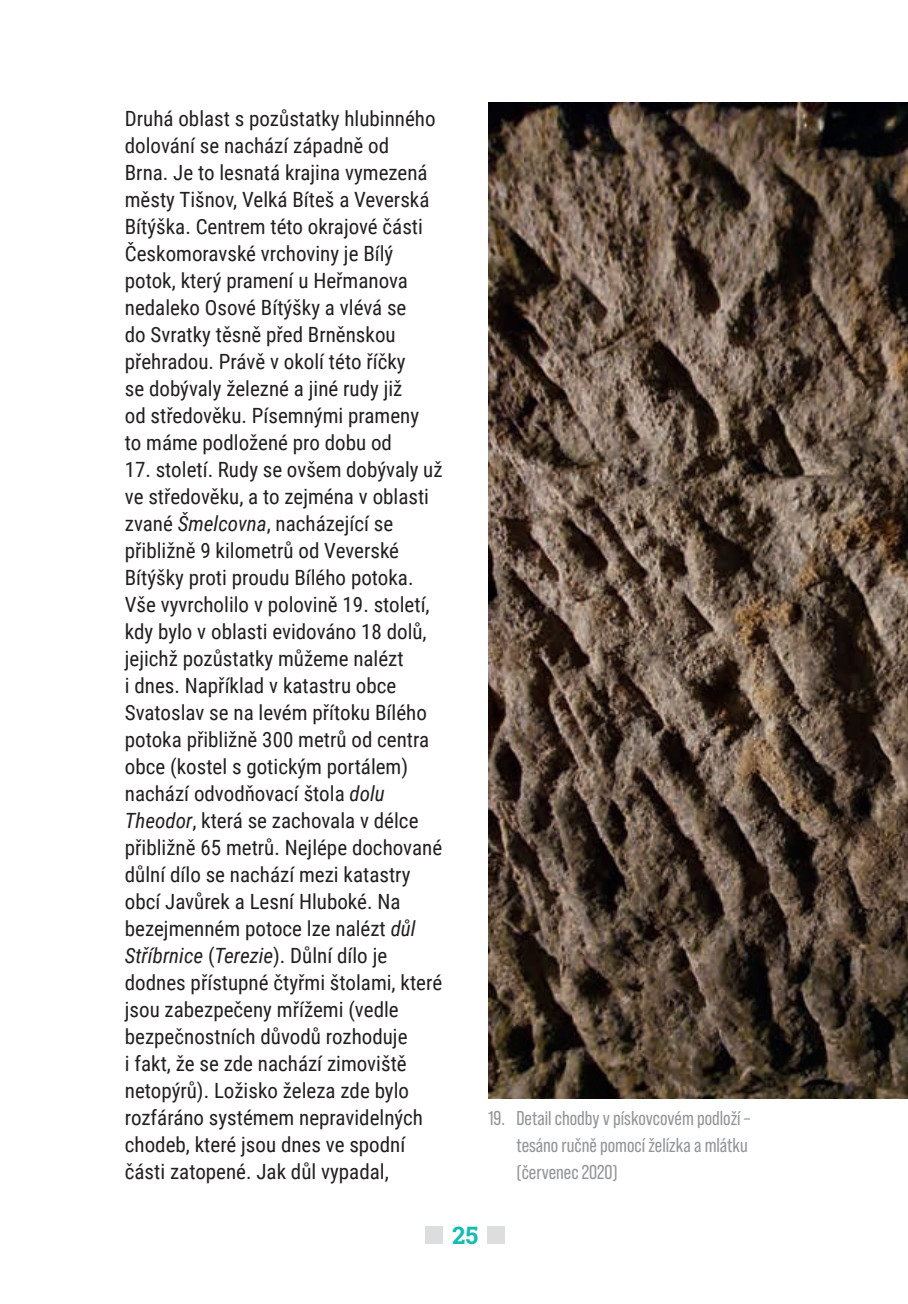
<style>
.page{position:relative;width:908px;height:1304px;background:#fff}
.page>*{position:absolute;margin:0;border:0;box-sizing:border-box;transform-origin:0 0}
.t1{font:700 24px "Roboto Slab";color:#15bbb5}
.t2{font:21px/27px "Roboto Condensed";color:#231f20}
.t3{font:20px/27px "Bebas Neue Pro";color:#939598;text-align:justify}
.s1{font-style:italic}
</style>
<div class="page">
<div style="left:425px;top:1227px;width:17px;height:17px;background:#dcdddf"></div>
<div style="left:487px;top:1227px;width:18px;height:17px;background:#dcdddf"></div>
<img style="left:488px;top:102px;width:419px;height:996px">
<p class="t2" style="left:125px;top:104px;width:312px">Druhá oblast s pozůstatky hlubinného dolování se nachází západně od Brna. Je to lesnatá krajina vymezená městy Tišnov, Velká Bíteš a Veverská Bítýška. Centrem této okrajové části Českomoravské vrchoviny je Bílý potok, který pramení u Heřmanova nedaleko Osové Bítýšky a vlévá se<br>do Svratky těsně před Brněnskou přehradou. Právě v okolí této říčky<br>se dobývaly železné a jiné rudy již<br>od středověku. Písemnými prameny to máme podložené pro dobu od</p>
<p class="t2" style="left:125px;top:455px;width:319px">17. století. Rudy se ovšem dobývaly už ve středověku, a to zejména v oblasti zvané <span class="s1">Šmelcovna</span>, nacházející se přibližně 9 kilometrů od Veverské Bítýšky proti proudu Bílého potoka.<br>Vše vyvrcholilo v polovině 19. století, kdy bylo v oblasti evidováno 18 dolů, jejichž pozůstatky můžeme nalézt<br>i dnes. Například v katastru obce Svatoslav se na levém přítoku Bílého potoka přibližně 300 metrů od centra obce (kostel s gotickým portálem) nachází odvodňovací štola <span class="s1">dolu Theodor</span>, která se zachovala v délce přibližně 65 metrů. Nejlépe dochované důlní dílo se nachází mezi katastry obcí Javůrek a Lesní Hluboké. Na bezejmenném potoce lze nalézt <span class="s1">důl Stříbrnice</span> (<span class="s1">Terezie</span>). Důlní dílo je dodnes přístupné čtyřmi štolami, které jsou zabezpečeny mřížemi (vedle bezpečnostních důvodů rozhoduje<br>i fakt, že se zde nachází zimoviště netopýrů). Ložisko železa zde bylo rozfáráno systémem nepravidelných chodeb, které jsou dnes ve spodní části zatopené. Jak důl vypadal,</p>
<p class="t3" style="left:516px;top:1104px;width:235px;text-indent:-28px">19. Detail chodby v pískovcovém podloží – tesáno ručně pomocí želízka a mlátku (červenec 2020)</p>
<p class="t1" style="left:452px;top:1219px;width:28px">25</p>
</div>
